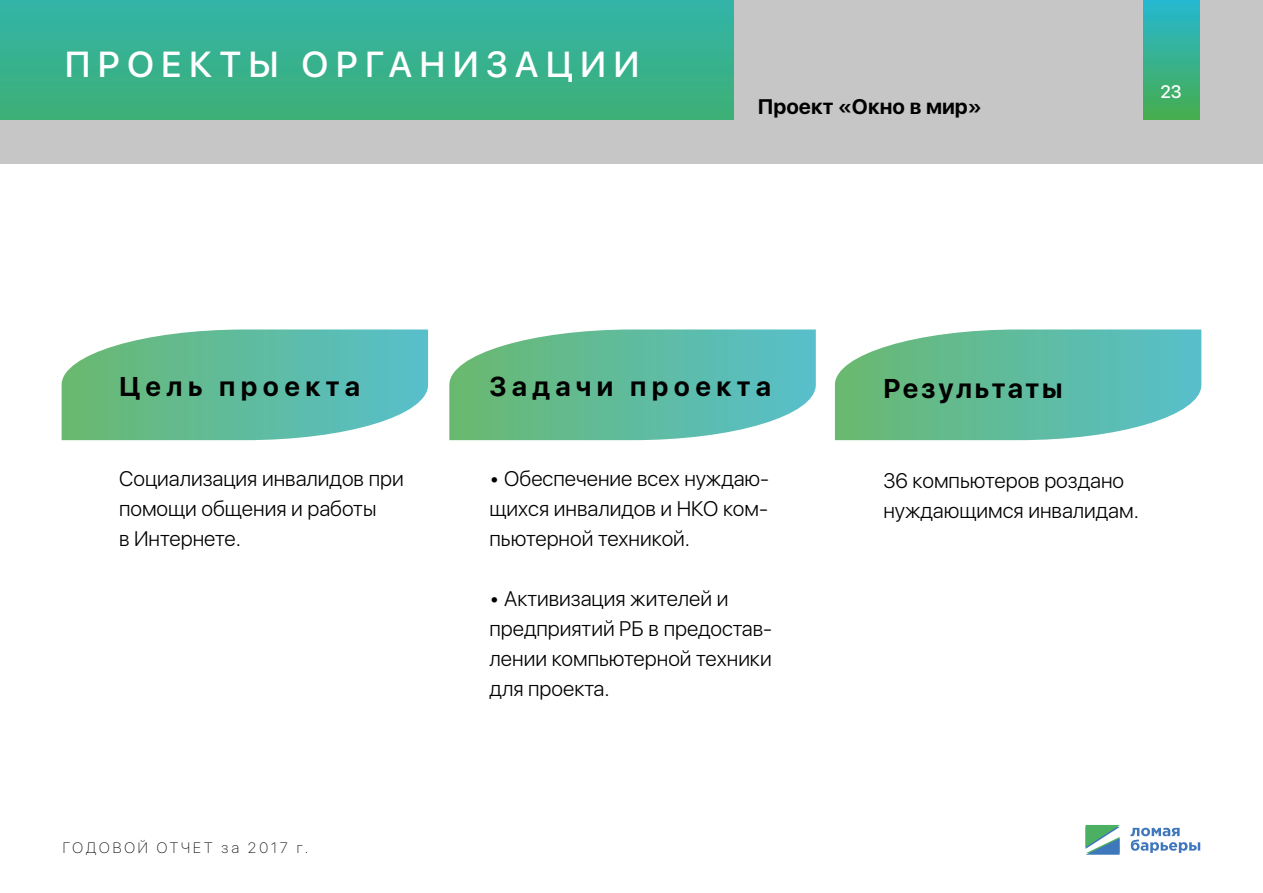
<style>
.page{position:relative;width:1263px;height:893px;background:#fff}
.page>*{position:absolute;margin:0;border:0;box-sizing:border-box;transform-origin:0 0}
.t1{font:500 36px "SFUI Display";letter-spacing:.2em;color:#fff}
.t2{font:700 27px "SFUI Display";letter-spacing:.2em;color:#000}
.t3{font:700 27px "SFUI Display";letter-spacing:.095em;color:#000}
.t4{font:300 21px/30px "SFUI Display";color:#000}
.t5{font:700 21px "SFUI Display";color:#000}
.t6{font:500 18px "SFUI Display";color:#fff}
.t7{font:100 15px "SFUI Display";letter-spacing:.2em;color:#000}
</style>
<div class="page">
<div style="left:0;top:0;width:1263px;height:164px;background:#c6c6c6"></div>
<div style="left:0;top:0;width:733px;height:119px;background:linear-gradient(to bottom,#32b4a8,#3db076)"></div>
<div style="left:1143px;top:0;width:56px;height:119px;background:linear-gradient(to bottom,#26b8d1,#47ad4e)"></div>
<svg style="left:1130px;top:828px;width:70px;height:25px"></svg>
<svg style="left:1085px;top:825px;width:34px;height:30px"></svg>
<svg style="left:62px;top:329px;width:366px;height:111px;background:#71c3a8"></svg>
<svg style="left:449px;top:329px;width:367px;height:111px;background:#71c3a8"></svg>
<svg style="left:835px;top:329px;width:366px;height:111px;background:#71c3a8"></svg>
<h1 class="t1" style="left:65px;top:39px;width:576px">ПРОЕКТЫ ОРГАНИЗАЦИИ</h1>
<p class="t5" style="left:758px;top:92px;width:226px">Проект «Окно в мир»</p>
<p class="t6" style="left:1160px;top:79px;width:23px">23</p>
<p class="t2" style="left:119px;top:367px;width:242px">Цель проекта</p>
<p class="t4" style="left:119px;top:464px;width:286px">Социализация инвалидов при помощи общения и работы<br>в Интернете.</p>
<p class="t7" style="left:63px;top:838px;width:247px">ГОДОВОЙ ОТЧЕТ за 2017 г.</p>
<p class="t2" style="left:490px;top:367px;width:283px">Задачи проекта</p>
<p class="t4" style="left:490px;top:464px;width:281px;text-align:justify">• Обеспечение всех нуждаю&shy;щихся инвалидов и НКО ком&shy;пьютерной техникой.</p>
<p class="t4" style="left:490px;top:584px;width:284px">• Активизация жителей и предприятий РБ в предостав&shy;лении компьютерной техники для проекта.</p>
<p class="t3" style="left:883px;top:369px;width:181px">Результаты</p>
<p class="t4" style="left:883px;top:467px;width:257px">36 компьютеров роздано нуждающимся инвалидам.</p>
</div>
